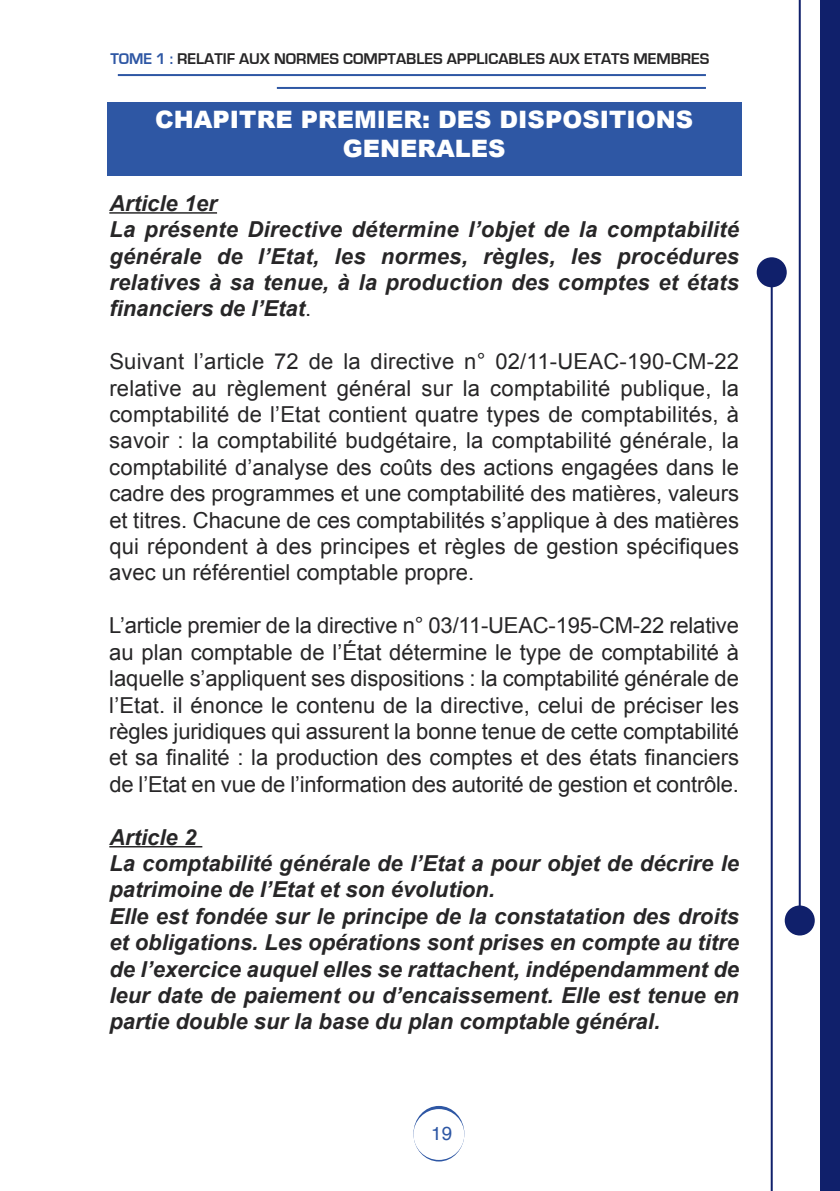
<style>
.page{position:relative;width:840px;height:1191px;background:#fff}
.page>*{position:absolute;margin:0;border:0;box-sizing:border-box;transform-origin:0 0}
.t1{font:900 24px/28.8px "Arial";color:#fff;text-align:center}
.t2{font:22px/26.4px "Arial";letter-spacing:-.005em;color:#272627;text-align:justify}
.t3{font:italic 700 22px/26.4px "Arial";color:#272627}
.t4{font:19px "Helvetica";color:#2e57a4}
.t5{font:700 16px "Eurostile";color:#272627}
.s1{color:#2e57a4}
.s2{font-weight:400;font-style:normal}
</style>
<div class="page">
<div style="left:819px;top:0;width:20px;height:1191px;background:#10206b"></div>
<hr style="left:798px;top:0;width:2px;height:920px;background:#10206b">
<div style="left:784px;top:905px;width:30px;height:30px;background:#10206b;border-radius:50%"></div>
<hr style="left:770px;top:272px;width:2px;height:919px;background:#10206b">
<div style="left:756px;top:257px;width:30px;height:30px;background:#10206b;border-radius:50%"></div>
<div style="left:107px;top:102px;width:633px;height:73px;background:#2e57a4"></div>
<svg style="left:413px;top:1106px;width:51px;height:55px"></svg>
<div style="left:413px;top:1109px;width:51px;height:51px;background:#fff;border-radius:50%"></div>
<hr style="left:118px;top:74px;width:587px;height:2px;background:#2e57a4">
<hr style="left:277px;top:87px;width:428px;height:2px;background:#2e57a4">
<hr style="left:109px;top:212px;width:108px;height:2px;background:#272627">
<hr style="left:109px;top:846px;width:93px;height:1px;background:#272627">
<p class="t5" style="left:110px;top:51px;width:600px"><span class="s1">TOME 1 :</span> RELATIF AUX NORMES COMPTABLES APPLICABLES AUX ETATS MEMBRES</p>
<p class="t1" style="left:155px;top:104px;width:539px">CHAPITRE PREmIER: DES DISPOSITIONS<br>GENERALES</p>
<p class="t3" style="left:109px;top:190px;width:631px">Article 1er<br>La présente Directive détermine l’objet de la comptabilité générale de l’Etat, les normes, règles, les procédures relatives à sa tenue, à la production des comptes et états financiers de l’Etat<span class="s2">.</span></p>
<p class="t2" style="left:109px;top:348px;width:631px">Suivant l’article 72 de la directive n° 02/11-UEAC-190-CM-22 relative au règlement général sur la comptabilité publique, la comptabilité de l’Etat contient quatre types de comptabilités, à savoir : la comptabilité budgétaire, la comptabilité générale, la comptabilité d’analyse des coûts des actions engagées dans le cadre des programmes et une comptabilité des matières, valeurs et titres. Chacune de ces comptabilités s’applique à des matières qui répondent à des principes et règles de gestion spécifiques avec un référentiel comptable propre.</p>
<p class="t2" style="left:109px;top:612px;width:631px">L’article premier de la directive n° 03/11-UEAC-195-CM-22 relative au plan comptable de l’État détermine le type de comptabilité à laquelle s’appliquent ses dispositions : la comptabilité générale de l’Etat. il énonce le contenu de la directive, celui de préciser les règles juridiques qui assurent la bonne tenue de cette comptabilité et sa finalité : la production des comptes et des états financiers de l’Etat en vue de l’information des autorité de gestion et contrôle.</p>
<p class="t3" style="left:109px;top:823px;width:631px">Article 2<br>La comptabilité générale de l’Etat a pour objet de décrire le patrimoine de l’Etat et son évolution.<br>Elle est fondée sur le principe de la constatation des droits et obligations. Les opérations sont prises en compte au titre de l’exercice auquel elles se rattachent, indépendamment de leur date de paiement ou d’encaissement. Elle est tenue en partie double sur la base du plan comptable général.</p>
<p class="t4" style="left:431px;top:1125px;width:23px">19</p>
</div>
